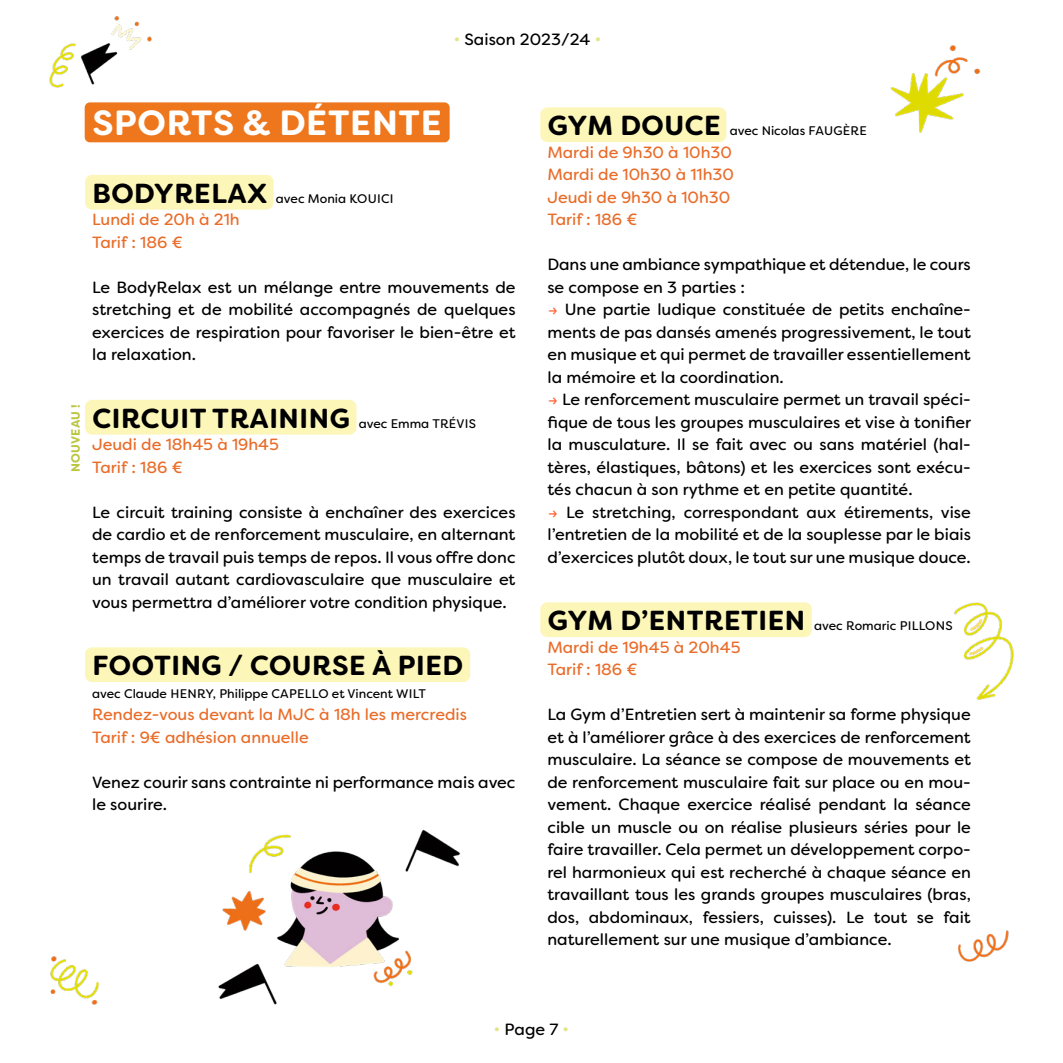
<style>
.page{position:relative;width:1063px;height:1063px;background:#fff}
.page>*{position:absolute;margin:0;border:0;box-sizing:border-box;transform-origin:0 0}
.t1{font:700 35px "Filson Soft";letter-spacing:.02em;color:#fff}
.t2{font:700 27.5px "Filson Soft";letter-spacing:.02em;color:#000}
.t3{font:16.25px/22.5px "Filson Soft";color:#000;text-align:justify}
.t4{font:16.25px/22.5px "Filson Soft";color:#e96c29}
.t5{font:12.5px "Filson Soft";color:#000}
.t6{font:700 12px "Filson Soft";letter-spacing:.02em;color:#bac540}
.s1{color:#e2e586}
.s2{font-weight:700;font-size:27.5px}
.s3{font-weight:400;font-size:12.5px}
.s4{color:#ff6836}
</style>
<div class="page">
<img style="left:49px;top:16px;width:965px;height:989px">
<p class="t3" style="left:454px;top:28px;width:149px"><span class="s1">•</span> Saison 2023/24 <span class="s1">•</span></p>
<h1 class="t1" style="left:92px;top:100px;width:351px">SPORTS &amp; DÉTENTE</h1>
<p class="t5" style="left:92px;top:190px;width:303px"><span class="s2">BODYRELAX</span> avec Monia KOUICI</p>
<p class="t4" style="left:92px;top:208px;width:149px">Lundi de 20h à 21h<br>Tarif : 186 €</p>
<p class="t3" style="left:92px;top:276px;width:425px">Le BodyRelax est un mélange entre mouvements de stretching et de mobilité accompagnés de quelques exercices de respiration pour favoriser le bien-être et la relaxation.</p>
<p class="t6" style="left:68px;top:472px;width:69px;rotate:-90deg">NOUVEAU !</p>
<h2 class="t2" style="left:92px;top:400px;width:385px">CIRCUIT TRAINING <span class="s3">avec Emma TRÉVIS</span></h2>
<p class="t4" style="left:92px;top:433px;width:188px">Jeudi de 18h45 à 19h45<br>Tarif : 186 €</p>
<p class="t3" style="left:92px;top:501px;width:425px">Le circuit training consiste à enchaîner des exercices de cardio et de renforcement musculaire, en alternant temps de travail puis temps de repos. Il vous offre donc un travail autant cardiovasculaire que musculaire et vous permettra d’améliorer votre condition physique.</p>
<h2 class="t2" style="left:92px;top:648px;width:372px">FOOTING / COURSE À PIED</h2>
<p class="t5" style="left:92px;top:685px;width:335px">avec Claude HENRY, Philippe CAPELLO et Vincent WILT</p>
<p class="t4" style="left:92px;top:703px;width:376px">Rendez-vous devant la MJC à 18h les mercredis<br>Tarif : 9€ adhésion annuelle</p>
<p class="t3" style="left:92px;top:771px;width:425px">Venez courir sans contrainte ni performance mais avec le sourire.</p>
<p class="t5" style="left:548px;top:123px;width:321px"><span class="s2">GYM DOUCE</span> avec Nicolas FAUGÈRE</p>
<p class="t4" style="left:547px;top:141px;width:188px">Mardi de 9h30 à 10h30<br>Mardi de 10h30 à 11h30<br>Jeudi de 9h30 à 10h30<br>Tarif : 186 €</p>
<p class="t3" style="left:547px;top:253px;width:425px">Dans une ambiance sympathique et détendue, le cours se compose en 3 parties :</p>
<p class="t3" style="left:547px;top:298px;width:425px"><span class="s4">→</span> Une partie ludique constituée de petits enchaîne&shy;ments de pas dansés amenés progressivement, le tout en musique et qui permet de travailler essentiellement la mémoire et la coordination.</p>
<p class="t3" style="left:547px;top:388px;width:425px"><span class="s4">→</span> Le renforcement musculaire permet un travail spéci&shy;fique de tous les groupes musculaires et vise à tonifier la musculature. Il se fait avec ou sans matériel (hal&shy;tères, élastiques, bâtons) et les exercices sont exécu&shy;tés chacun à son rythme et en petite quantité.</p>
<p class="t3" style="left:547px;top:501px;width:425px"><span class="s4">→</span> Le stretching, correspondant aux étirements, vise l’entretien de la mobilité et de la souplesse par le biais d’exercices plutôt doux, le tout sur une musique douce.</p>
<p class="t5" style="left:548px;top:618px;width:406px"><span class="s2">GYM D’ENTRETIEN</span> avec Romaric PILLONS</p>
<p class="t4" style="left:547px;top:636px;width:195px">Mardi de 19h45 à 20h45<br>Tarif : 186 €</p>
<p class="t3" style="left:547px;top:703px;width:425px">La Gym d’Entretien sert à maintenir sa forme physique et à l’améliorer grâce à des exercices de renforcement musculaire. La séance se compose de mouvements et de renforcement musculaire fait sur place ou en mou&shy;vement. Chaque exercice réalisé pendant la séance cible un muscle ou on réalise plusieurs séries pour le faire travailler. Cela permet un développement corpo&shy;rel harmonieux qui est recherché à chaque séance en travaillant tous les grands groupes musculaires (bras, dos, abdominaux, fessiers, cuisses). Le tout se fait naturellement sur une musique d’ambiance.</p>
<p class="t3" style="left:494px;top:1018px;width:77px"><span class="s1">•</span> Page 7 <span class="s1">•</span></p>
</div>
